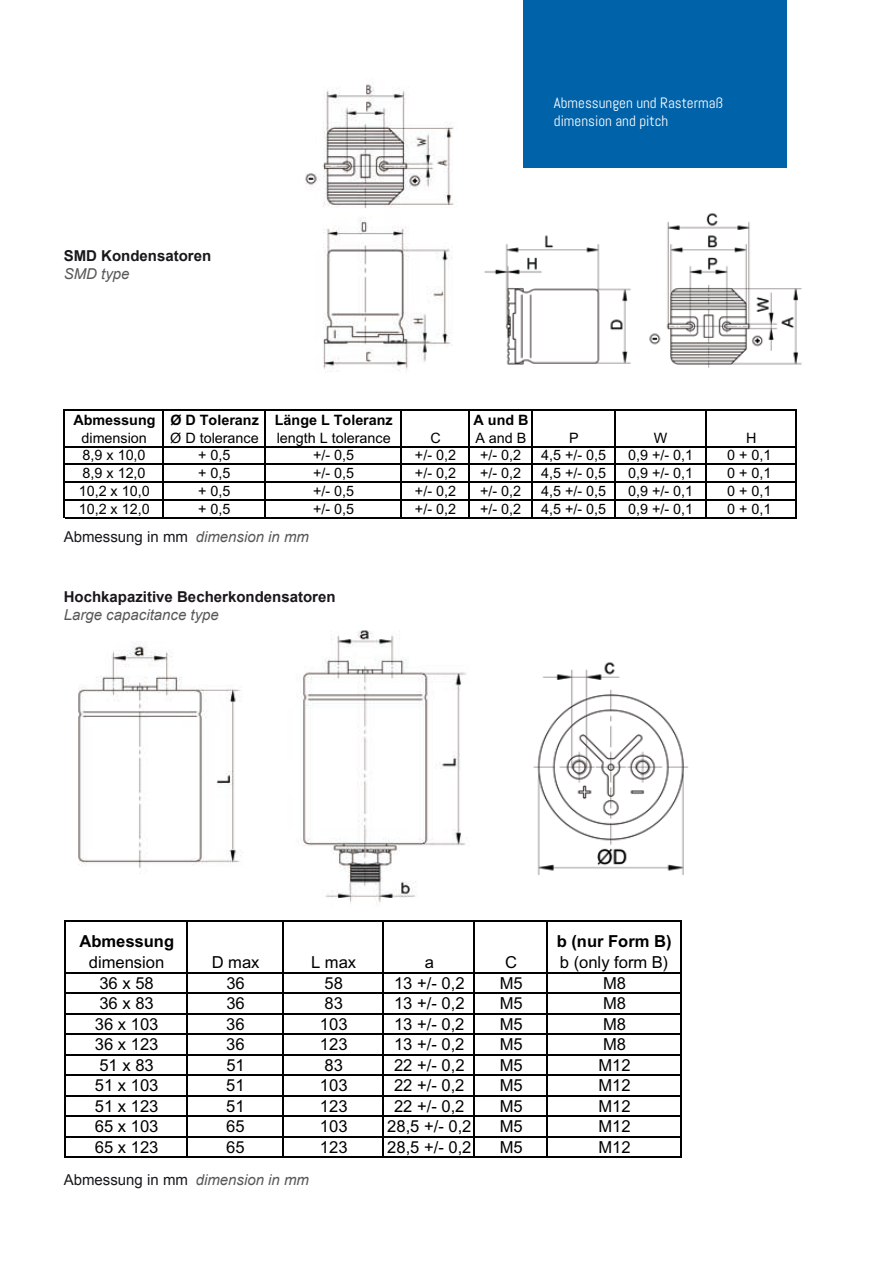
<style>
.page{position:relative;width:893px;height:1263px;background:#fff}
.page>*{position:absolute;margin:0;border:0;box-sizing:border-box;transform-origin:0 0}
.t1{font:16.5px/20.7px "Arial";color:#000}
.t2{font:700 16.5px/20.7px "Arial";color:#000;text-align:center}
.t3{font:700 15px/18px "Arial";color:#1a171c}
.t4{font:15px "Arial";color:#1a171c}
.t5{font:15px/18px "Abel";color:#fff}
.t6{font:14.4px/18px "Arial";color:#000}
.t7{font:700 14.4px/18px "Arial";color:#000;text-align:center}
.s1{font-weight:400;font-style:italic;color:#58585a}
.s2{font-weight:400}
.s3{font-weight:700}
.s4{font-style:italic;color:#58585a}
</style>
<div class="page">
<hr style="left:64px;top:409px;width:1px;height:109px;background:#000">
<hr style="left:162px;top:411px;width:1px;height:107px;background:#000">
<hr style="left:265px;top:411px;width:1px;height:107px;background:#000">
<hr style="left:401px;top:411px;width:1px;height:107px;background:#000">
<hr style="left:468px;top:411px;width:2px;height:107px;background:#000">
<hr style="left:531px;top:411px;width:1px;height:107px;background:#000">
<hr style="left:614px;top:411px;width:2px;height:107px;background:#000">
<hr style="left:705px;top:411px;width:1px;height:107px;background:#000">
<hr style="left:795px;top:411px;width:2px;height:107px;background:#000">
<hr style="left:65px;top:409px;width:732px;height:2px;background:#000">
<hr style="left:65px;top:446px;width:732px;height:1px;background:#000">
<hr style="left:65px;top:464px;width:732px;height:1px;background:#000">
<hr style="left:65px;top:481px;width:732px;height:2px;background:#000">
<hr style="left:65px;top:499px;width:732px;height:1px;background:#000">
<hr style="left:65px;top:517px;width:732px;height:1px;background:#000">
<img style="left:78px;top:642px;width:165px;height:226px">
<hr style="left:64px;top:920px;width:1px;height:238px;background:#000">
<hr style="left:187px;top:921px;width:1px;height:237px;background:#000">
<hr style="left:282px;top:921px;width:1px;height:237px;background:#000">
<hr style="left:383px;top:921px;width:1px;height:237px;background:#000">
<hr style="left:473px;top:921px;width:2px;height:237px;background:#000">
<hr style="left:546px;top:921px;width:1px;height:237px;background:#000">
<hr style="left:680px;top:921px;width:2px;height:237px;background:#000">
<hr style="left:65px;top:920px;width:617px;height:1px;background:#000">
<hr style="left:65px;top:972px;width:617px;height:1px;background:#000">
<hr style="left:65px;top:992px;width:617px;height:2px;background:#000">
<hr style="left:65px;top:1013px;width:617px;height:1px;background:#000">
<hr style="left:65px;top:1033px;width:617px;height:2px;background:#000">
<hr style="left:65px;top:1054px;width:617px;height:1px;background:#000">
<hr style="left:65px;top:1074px;width:617px;height:2px;background:#000">
<hr style="left:65px;top:1095px;width:617px;height:1px;background:#000">
<hr style="left:65px;top:1115px;width:617px;height:2px;background:#000">
<hr style="left:65px;top:1136px;width:617px;height:1px;background:#000">
<hr style="left:65px;top:1156px;width:617px;height:2px;background:#000">
<img style="left:300px;top:630px;width:166px;height:273px">
<img style="left:533px;top:662px;width:156px;height:213px">
<div style="left:523px;top:0;width:264px;height:167px;background:#0062a9"></div>
<img style="left:305px;top:84px;width:149px;height:289px">
<img style="left:484px;top:212px;width:318px;height:156px">
<p class="t3" style="left:64px;top:247px;width:149px">SMD Kondensatoren<br><span class="s1">SMD type</span></p>
<p class="t5" style="left:554px;top:94px;width:171px">Abmessungen und Rastermaß dimension and pitch</p>
<p class="t7" style="left:73px;top:411px;width:84px">Abmessung <span class="s2">dimension</span></p>
<p class="t6" style="left:170px;top:411px;width:90px"><span class="s3">Ø D Toleranz<br></span>Ø D tolerance</p>
<p class="t6" style="left:275px;top:411px;width:119px"><span class="s3">Länge L Toleranz </span>length L tolerance</p>
<p class="t6" style="left:431px;top:429px;width:12px">C</p>
<p class="t7" style="left:474px;top:411px;width:56px;text-align:left">A und B<br><span class="s2">A and B</span></p>
<p class="t6" style="left:569px;top:429px;width:11px">P</p>
<p class="t6" style="left:654px;top:429px;width:15px">W</p>
<p class="t6" style="left:746px;top:429px;width:12px">H</p>
<p class="t6" style="left:83px;top:447px;width:64px">8,9 x 10,0</p>
<p class="t6" style="left:198px;top:447px;width:34px">+ 0,5</p>
<p class="t6" style="left:313px;top:447px;width:43px">+/- 0,5</p>
<p class="t6" style="left:415px;top:447px;width:43px">+/- 0,2</p>
<p class="t6" style="left:480px;top:447px;width:43px">+/- 0,2</p>
<p class="t6" style="left:541px;top:447px;width:66px">4,5 +/- 0,5</p>
<p class="t6" style="left:628px;top:447px;width:66px">0,9 +/- 0,1</p>
<p class="t6" style="left:727px;top:447px;width:46px">0 + 0,1</p>
<p class="t6" style="left:83px;top:464px;width:64px">8,9 x 12,0</p>
<p class="t6" style="left:198px;top:464px;width:34px">+ 0,5</p>
<p class="t6" style="left:313px;top:464px;width:43px">+/- 0,5</p>
<p class="t6" style="left:415px;top:464px;width:43px">+/- 0,2</p>
<p class="t6" style="left:480px;top:464px;width:43px">+/- 0,2</p>
<p class="t6" style="left:541px;top:464px;width:66px">4,5 +/- 0,5</p>
<p class="t6" style="left:628px;top:464px;width:66px">0,9 +/- 0,1</p>
<p class="t6" style="left:727px;top:464px;width:46px">0 + 0,1</p>
<p class="t6" style="left:79px;top:482px;width:72px">10,2 x 10,0</p>
<p class="t6" style="left:198px;top:482px;width:34px">+ 0,5</p>
<p class="t6" style="left:313px;top:482px;width:43px">+/- 0,5</p>
<p class="t6" style="left:415px;top:482px;width:43px">+/- 0,2</p>
<p class="t6" style="left:480px;top:482px;width:43px">+/- 0,2</p>
<p class="t6" style="left:541px;top:482px;width:66px">4,5 +/- 0,5</p>
<p class="t6" style="left:628px;top:482px;width:66px">0,9 +/- 0,1</p>
<p class="t6" style="left:727px;top:482px;width:46px">0 + 0,1</p>
<p class="t6" style="left:79px;top:500px;width:72px">10,2 x 12,0</p>
<p class="t6" style="left:198px;top:500px;width:34px">+ 0,5</p>
<p class="t6" style="left:313px;top:500px;width:43px">+/- 0,5</p>
<p class="t6" style="left:415px;top:500px;width:43px">+/- 0,2</p>
<p class="t6" style="left:480px;top:500px;width:43px">+/- 0,2</p>
<p class="t6" style="left:541px;top:500px;width:66px">4,5 +/- 0,5</p>
<p class="t6" style="left:628px;top:500px;width:66px">0,9 +/- 0,1</p>
<p class="t6" style="left:727px;top:500px;width:46px">0 + 0,1</p>
<p class="t4" style="left:64px;top:527px;width:247px">Abmessung in mm <span class="s4">dimension in mm</span></p>
<p class="t3" style="left:64px;top:588px;width:273px">Hochkapazitive Becherkondensatoren<br><span class="s1">Large capacitance type</span></p>
<p class="t2" style="left:79px;top:931px;width:96px">Abmessung <span class="s2">dimension</span></p>
<p class="t1" style="left:212px;top:952px;width:49px">D max</p>
<p class="t1" style="left:311px;top:952px;width:47px">L max</p>
<p class="t1" style="left:425px;top:952px;width:11px">a</p>
<p class="t1" style="left:505px;top:952px;width:13px">C</p>
<p class="t1" style="left:557px;top:931px;width:116px"><span class="s3">b (nur Form B) </span>b (only form B)</p>
<p class="t1" style="left:99px;top:973px;width:56px">36 x 58</p>
<p class="t1" style="left:226px;top:973px;width:20px">36</p>
<p class="t1" style="left:324px;top:973px;width:20px">58</p>
<p class="t1" style="left:394px;top:973px;width:72px">13 +/- 0,2</p>
<p class="t1" style="left:500px;top:973px;width:25px">M5</p>
<p class="t1" style="left:603px;top:973px;width:25px">M8</p>
<p class="t1" style="left:99px;top:993px;width:56px">36 x 83</p>
<p class="t1" style="left:226px;top:993px;width:20px">36</p>
<p class="t1" style="left:324px;top:993px;width:20px">83</p>
<p class="t1" style="left:394px;top:993px;width:72px">13 +/- 0,2</p>
<p class="t1" style="left:500px;top:993px;width:25px">M5</p>
<p class="t1" style="left:603px;top:993px;width:25px">M8</p>
<p class="t1" style="left:95px;top:1014px;width:65px">36 x 103</p>
<p class="t1" style="left:226px;top:1014px;width:20px">36</p>
<p class="t1" style="left:320px;top:1014px;width:29px">103</p>
<p class="t1" style="left:394px;top:1014px;width:72px">13 +/- 0,2</p>
<p class="t1" style="left:500px;top:1014px;width:25px">M5</p>
<p class="t1" style="left:603px;top:1014px;width:25px">M8</p>
<p class="t1" style="left:95px;top:1034px;width:65px">36 x 123</p>
<p class="t1" style="left:226px;top:1034px;width:20px">36</p>
<p class="t1" style="left:320px;top:1034px;width:29px">123</p>
<p class="t1" style="left:394px;top:1034px;width:72px">13 +/- 0,2</p>
<p class="t1" style="left:500px;top:1034px;width:25px">M5</p>
<p class="t1" style="left:603px;top:1034px;width:25px">M8</p>
<p class="t1" style="left:99px;top:1055px;width:56px">51 x 83</p>
<p class="t1" style="left:226px;top:1055px;width:20px">51</p>
<p class="t1" style="left:324px;top:1055px;width:20px">83</p>
<p class="t1" style="left:394px;top:1055px;width:72px">22 +/- 0,2</p>
<p class="t1" style="left:500px;top:1055px;width:25px">M5</p>
<p class="t1" style="left:598px;top:1055px;width:34px">M12</p>
<p class="t1" style="left:95px;top:1075px;width:65px">51 x 103</p>
<p class="t1" style="left:226px;top:1075px;width:20px">51</p>
<p class="t1" style="left:320px;top:1075px;width:29px">103</p>
<p class="t1" style="left:394px;top:1075px;width:72px">22 +/- 0,2</p>
<p class="t1" style="left:500px;top:1075px;width:25px">M5</p>
<p class="t1" style="left:598px;top:1075px;width:34px">M12</p>
<p class="t1" style="left:95px;top:1096px;width:65px">51 x 123</p>
<p class="t1" style="left:226px;top:1096px;width:20px">51</p>
<p class="t1" style="left:320px;top:1096px;width:29px">123</p>
<p class="t1" style="left:394px;top:1096px;width:72px">22 +/- 0,2</p>
<p class="t1" style="left:500px;top:1096px;width:25px">M5</p>
<p class="t1" style="left:598px;top:1096px;width:34px">M12</p>
<p class="t1" style="left:95px;top:1116px;width:65px">65 x 103</p>
<p class="t1" style="left:226px;top:1116px;width:20px">65</p>
<p class="t1" style="left:320px;top:1116px;width:29px">103</p>
<p class="t1" style="left:387px;top:1116px;width:86px">28,5 +/- 0,2</p>
<p class="t1" style="left:500px;top:1116px;width:25px">M5</p>
<p class="t1" style="left:598px;top:1116px;width:34px">M12</p>
<p class="t1" style="left:95px;top:1137px;width:65px">65 x 123</p>
<p class="t1" style="left:226px;top:1137px;width:20px">65</p>
<p class="t1" style="left:320px;top:1137px;width:29px">123</p>
<p class="t1" style="left:387px;top:1137px;width:86px">28,5 +/- 0,2</p>
<p class="t1" style="left:500px;top:1137px;width:25px">M5</p>
<p class="t1" style="left:598px;top:1137px;width:34px">M12</p>
<p class="t4" style="left:64px;top:1170px;width:247px">Abmessung in mm <span class="s4">dimension in mm</span></p>
</div>
